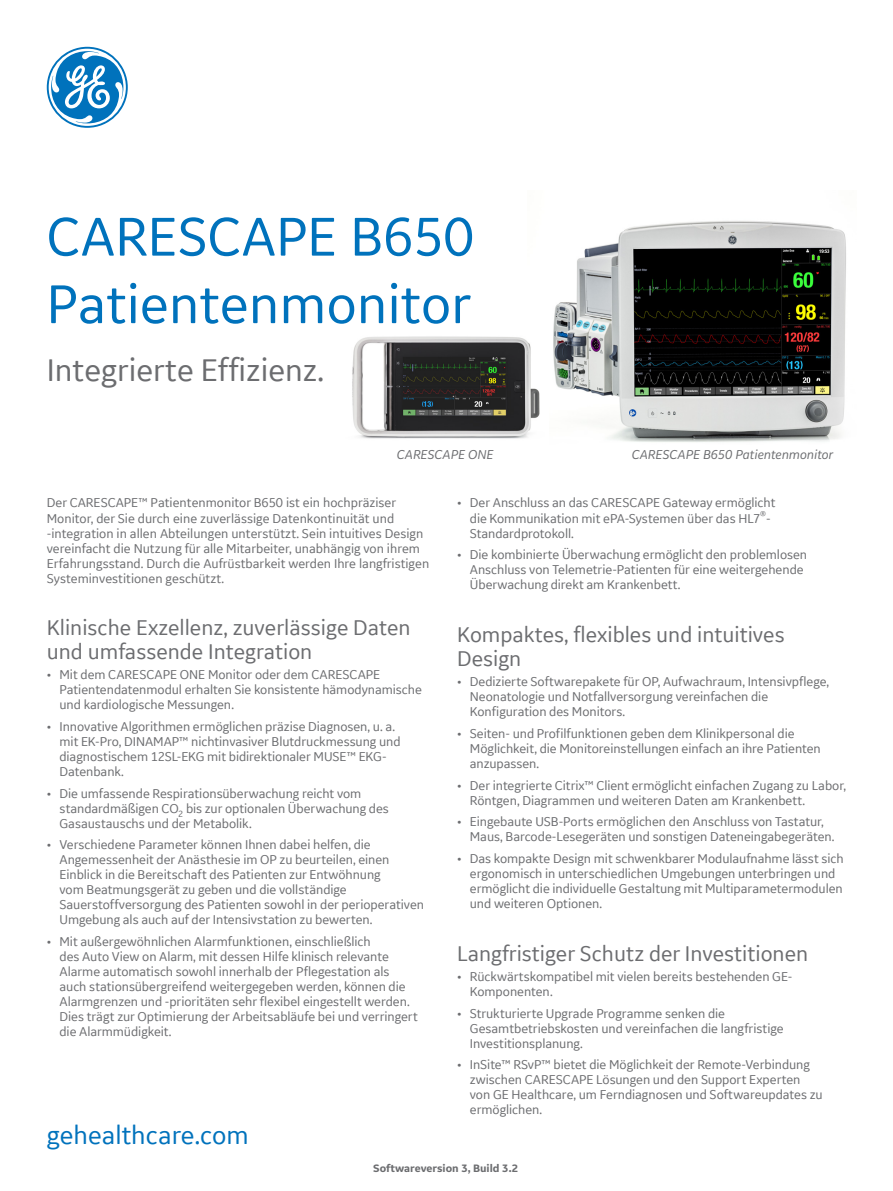
<style>
.page{position:relative;width:893px;height:1191px;background:#fff}
.page>*{position:absolute;margin:0;border:0;box-sizing:border-box;transform-origin:0 0}
._45pt_45-headline{font:57px/67.5px "GE Inspira Sans";color:#0072bc}
._22pt_25-subhead{font:33px "GE Inspira Sans";color:#6c6d70}
._18_22_cover_URL{font:27px "GE Inspira Sans";color:#0072bc}
._15pt_16-body_subhea{font:22.5px/24px "GE Inspira Sans";color:#6c6d70}
._9_5pt_12-body_text{font:13.5px/15px "GE Inspira Sans";letter-spacing:-.005em;color:#6c6d70}
._05_Body_Copy{font:italic 13.5px "GE Inspira Sans";color:#6c6d70}
._7_5pt_11-collateral{font:700 11.25px "GE Inspira Sans";color:#6c6d70}
</style>
<div class="page">
<img style="left:553px;top:221px;width:293px;height:221px">
<img style="left:352px;top:336px;width:188px;height:103px">
<svg style="left:47px;top:47px;width:81px;height:81px"></svg>
<p class="_45pt_45-headline" style="left:47px;top:201px;width:429px">CARESCAPE B650<br>Patientenmonitor</p>
<p class="_22pt_25-subhead" style="left:47px;top:349px;width:279px">Integrierte Effizienz.</p>
<p class="_05_Body_Copy" style="left:397px;top:446px;width:98px">CARESCAPE ONE</p>
<p class="_05_Body_Copy" style="left:632px;top:446px;width:203px">CARESCAPE B650 Patientenmonitor</p>
<p class="_9_5pt_12-body_text" style="left:47px;top:495px;width:384px">Der CARESCAPE™ Patientenmonitor B650 ist ein hochpräziser Monitor, der Sie durch eine zuverlässige Datenkontinuität und -integration in allen Abteilungen unterstützt. Sein intuitives Design vereinfacht die Nutzung für alle Mitarbeiter, unabhängig von ihrem Erfahrungsstand. Durch die Aufrüstbarkeit werden Ihre langfristigen Systeminvestitionen geschützt.</p>
<p class="_15pt_16-body_subhea" style="left:47px;top:614px;width:365px">Klinische Exzellenz, zuverlässige Daten und umfassende Integration</p>
<p class="_9_5pt_12-body_text" style="left:60px;top:666px;width:364px;text-indent:-13px">• Mit dem CARESCAPE ONE Monitor oder dem CARESCAPE<br>Patientendatenmodul erhalten Sie konsistente hämodynamische und kardiologische Messungen.</p>
<p class="_9_5pt_12-body_text" style="left:60px;top:718px;width:343px;text-indent:-13px">• Innovative Algorithmen ermöglichen präzise Diagnosen, u. a. mit EK-Pro, DINAMAP™ nichtinvasiver Blutdruckmessung und diagnostischem 12SL-EKG mit bidirektionaler MUSE™ EKG-Datenbank.</p>
<p class="_9_5pt_12-body_text" style="left:60px;top:785px;width:331px;text-indent:-13px">• Die umfassende Respirationsüberwachung reicht vom standardmäßigen CO<sub>2</sub> bis zur optionalen Überwachung des<br>Gasaustauschs und der Metabolik.</p>
<p class="_9_5pt_12-body_text" style="left:60px;top:837px;width:366px;text-indent:-13px">• Verschiedene Parameter können Ihnen dabei helfen, die Angemessenheit der Anästhesie im OP zu beurteilen, einen Einblick in die Bereitschaft des Patienten zur Entwöhnung<br>vom Beatmungsgerät zu geben und die vollständige Sauerstoffversorgung des Patienten sowohl in der perioperativen Umgebung als auch auf der Intensivstation zu bewerten.</p>
<p class="_9_5pt_12-body_text" style="left:60px;top:933px;width:360px;text-indent:-13px">• Mit außergewöhnlichen Alarmfunktionen, einschließlich<br>des Auto View on Alarm, mit dessen Hilfe klinisch relevante Alarme automatisch sowohl innerhalb der Pflegestation als auch stationsübergreifend weitergegeben werden, können die Alarmgrenzen und ‑prioritäten sehr flexibel eingestellt werden.<br>Dies trägt zur Optimierung der Arbeitsabläufe bei und verringert die Alarmmüdigkeit.</p>
<p class="_18_22_cover_URL" style="left:47px;top:1118px;width:204px">gehealthcare.com</p>
<p class="_9_5pt_12-body_text" style="left:470px;top:495px;width:307px;text-indent:-13px">• Der Anschluss an das CARESCAPE Gateway ermöglicht die Kommunikation mit ePA-Systemen über das HL7<sup>®</sup>-<br>Standardprotokoll.</p>
<p class="_9_5pt_12-body_text" style="left:470px;top:547px;width:339px;text-indent:-13px">• Die kombinierte Überwachung ermöglicht den problemlosen<br>Anschluss von Telemetrie-Patienten für eine weitergehende<br>Überwachung direkt am Krankenbett.</p>
<p class="_15pt_16-body_subhea" style="left:457px;top:621px;width:329px">Kompaktes, flexibles und intuitives<br>Design</p>
<p class="_9_5pt_12-body_text" style="left:470px;top:673px;width:361px;text-indent:-13px">• Dedizierte Softwarepakete für OP, Aufwachraum, Intensivpflege,<br>Neonatologie und Notfallversorgung vereinfachen die<br>Konfiguration des Monitors.</p>
<p class="_9_5pt_12-body_text" style="left:470px;top:725px;width:352px;text-indent:-13px">• Seiten- und Profilfunktionen geben dem Klinikpersonal die<br>Möglichkeit, die Monitoreinstellungen einfach an ihre Patienten anzupassen.</p>
<p class="_9_5pt_12-body_text" style="left:470px;top:777px;width:378px;text-indent:-13px">• Der integrierte Citrix™ Client ermöglicht einfachen Zugang zu Labor,<br>Röntgen, Diagrammen und weiteren Daten am Krankenbett.</p>
<p class="_9_5pt_12-body_text" style="left:470px;top:814px;width:366px;text-indent:-13px">• Eingebaute USB-Ports ermöglichen den Anschluss von Tastatur,<br>Maus, Barcode-Lesegeräten und sonstigen Dateneingabegeräten.</p>
<p class="_9_5pt_12-body_text" style="left:470px;top:850px;width:375px;text-indent:-13px">• Das kompakte Design mit schwenkbarer Modulaufnahme lässt sich ergonomisch in unterschiedlichen Umgebungen unterbringen und ermöglicht die individuelle Gestaltung mit Multiparametermodulen und weiteren Optionen.</p>
<p class="_15pt_16-body_subhea" style="left:457px;top:940px;width:353px">Langfristiger Schutz der Investitionen</p>
<p class="_9_5pt_12-body_text" style="left:470px;top:968px;width:324px;text-indent:-13px">• Rückwärtskompatibel mit vielen bereits bestehenden GE-<br>Komponenten.</p>
<p class="_9_5pt_12-body_text" style="left:470px;top:1005px;width:315px;text-indent:-13px">• Strukturierte Upgrade Programme senken die<br>Gesamtbetriebskosten und vereinfachen die langfristige<br>Investitionsplanung.</p>
<p class="_9_5pt_12-body_text" style="left:470px;top:1057px;width:354px;text-indent:-13px">• InSite™ RSvP™ bietet die Möglichkeit der Remote-Verbindung zwischen CARESCAPE Lösungen und den Support Experten von GE Healthcare, um Ferndiagnosen und Softwareupdates zu ermöglichen.</p>
<p class="_7_5pt_11-collateral" style="left:373px;top:1161px;width:147px">Softwareversion 3, Build 3.2</p>
</div>
